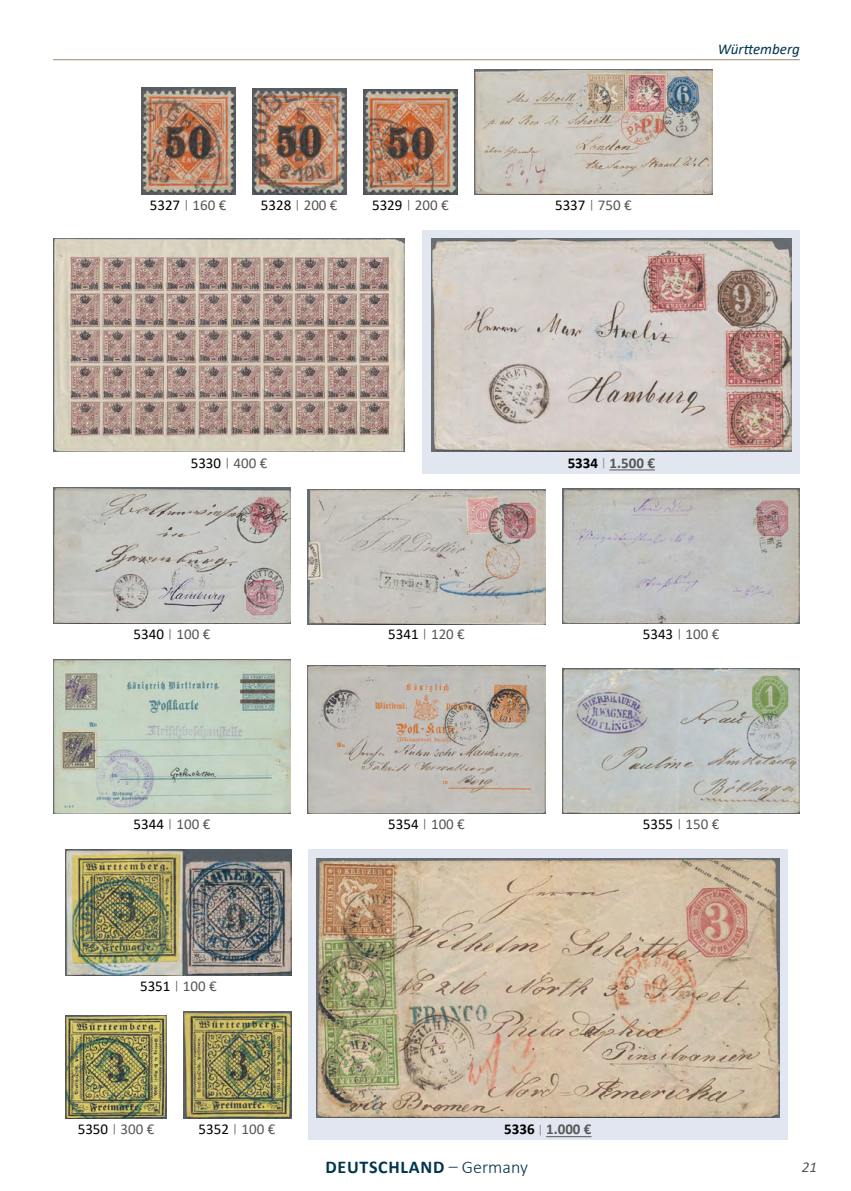
<style>
.page{position:relative;width:851px;height:1191px;background:#fff}
.page>*{position:absolute;margin:0;border:0;box-sizing:border-box;transform-origin:0 0}
.t1{font:700 18px "Calibri";letter-spacing:.04em;color:#00354e}
.t2{font:15px "Calibri";color:#000}
.t3{font:700 15px "Calibri";color:#575756}
.t4{font:italic 15px "Calibri";color:#00354e}
.t5{font:italic 15px "Calibri";color:#575756}
.s1{font-family:"Bernhard Modern BT";font-weight:700;font-size:10.5px;color:#575756}
.s2{color:#575756}
.s3{color:#000}
.s4{font-family:"Bernhard Modern BT";font-size:10.5px;color:#7e7e7d}
.s5{font-weight:300}
</style>
<div class="page">
<hr style="left:53px;top:59px;width:746px;height:1px;background:#9c8b74">
<img style="left:53px;top:239px;width:352px;height:213px">
<div style="left:422px;top:230px;width:377px;height:230px;background:#e1e6f0"></div>
<img style="left:431px;top:239px;width:360px;height:213px">
<div style="left:422px;top:452px;width:377px;height:21px;background:#e1e6f0"></div>
<hr style="left:609px;top:470px;width:46px;height:1px;background:#575756">
<img style="left:53px;top:488px;width:238px;height:135px">
<img style="left:308px;top:490px;width:237px;height:134px">
<img style="left:562px;top:488px;width:237px;height:135px">
<img style="left:53px;top:659px;width:238px;height:154px">
<img style="left:308px;top:666px;width:237px;height:147px">
<img style="left:562px;top:668px;width:237px;height:145px">
<img style="left:141px;top:88px;width:94px;height:106px">
<img style="left:252px;top:89px;width:94px;height:105px">
<img style="left:363px;top:90px;width:94px;height:104px">
<img style="left:474px;top:69px;width:238px;height:125px">
<img style="left:65px;top:849px;width:226px;height:126px">
<img style="left:65px;top:1015px;width:101px;height:103px">
<img style="left:183px;top:1011px;width:108px;height:107px">
<div style="left:308px;top:849px;width:479px;height:291px;background:#e1e6f0"></div>
<img style="left:317px;top:858px;width:462px;height:260px">
<hr style="left:546px;top:1136px;width:45px;height:1px;background:#575756">
<p class="t2" style="left:150px;top:195px;width:78px">5327 <span class="s1">|</span> <span class="s2">160 €</span></p>
<p class="t2" style="left:261px;top:195px;width:78px">5328 <span class="s1">|</span> <span class="s2">200 €</span></p>
<p class="t2" style="left:372px;top:195px;width:78px">5329 <span class="s1">|</span> <span class="s2">200 €</span></p>
<p class="t2" style="left:555px;top:195px;width:78px">5337 <span class="s1">|</span> <span class="s2">750 €</span></p>
<p class="t4" style="left:717px;top:38px;width:83px">Württemberg</p>
<p class="t2" style="left:191px;top:452px;width:78px">5330 <span class="s1">|</span> <span class="s2">400 €</span></p>
<p class="t3" style="left:567px;top:452px;width:89px"><span class="s3">5334</span> <span class="s4">|</span> 1.500 €</p>
<p class="t2" style="left:134px;top:624px;width:78px">5340 <span class="s1">|</span> <span class="s2">100 €</span></p>
<p class="t2" style="left:388px;top:624px;width:78px">5341 <span class="s1">|</span> <span class="s2">120 €</span></p>
<p class="t2" style="left:642px;top:624px;width:78px">5343 <span class="s1">|</span> <span class="s2">100 €</span></p>
<p class="t2" style="left:134px;top:814px;width:78px">5344 <span class="s1">|</span> <span class="s2">100 €</span></p>
<p class="t2" style="left:388px;top:814px;width:78px">5354 <span class="s1">|</span> <span class="s2">100 €</span></p>
<p class="t2" style="left:642px;top:814px;width:78px">5355 <span class="s1">|</span> <span class="s2">150 €</span></p>
<p class="t2" style="left:140px;top:975px;width:78px">5351 <span class="s1">|</span> <span class="s2">100 €</span></p>
<p class="t2" style="left:78px;top:1119px;width:78px">5350 <span class="s1">|</span> <span class="s2">300 €</span></p>
<p class="t2" style="left:199px;top:1119px;width:78px">5352 <span class="s1">|</span> <span class="s2">100 €</span></p>
<p class="t3" style="left:504px;top:1118px;width:89px"><span class="s3">5336</span> <span class="s4">|</span> 1.000 €</p>
<p class="t1" style="left:325px;top:1154px;width:204px">DEUTSCHLAND <span class="s5">– Germany</span></p>
<p class="t5" style="left:801px;top:1157px;width:17px">21</p>
</div>
